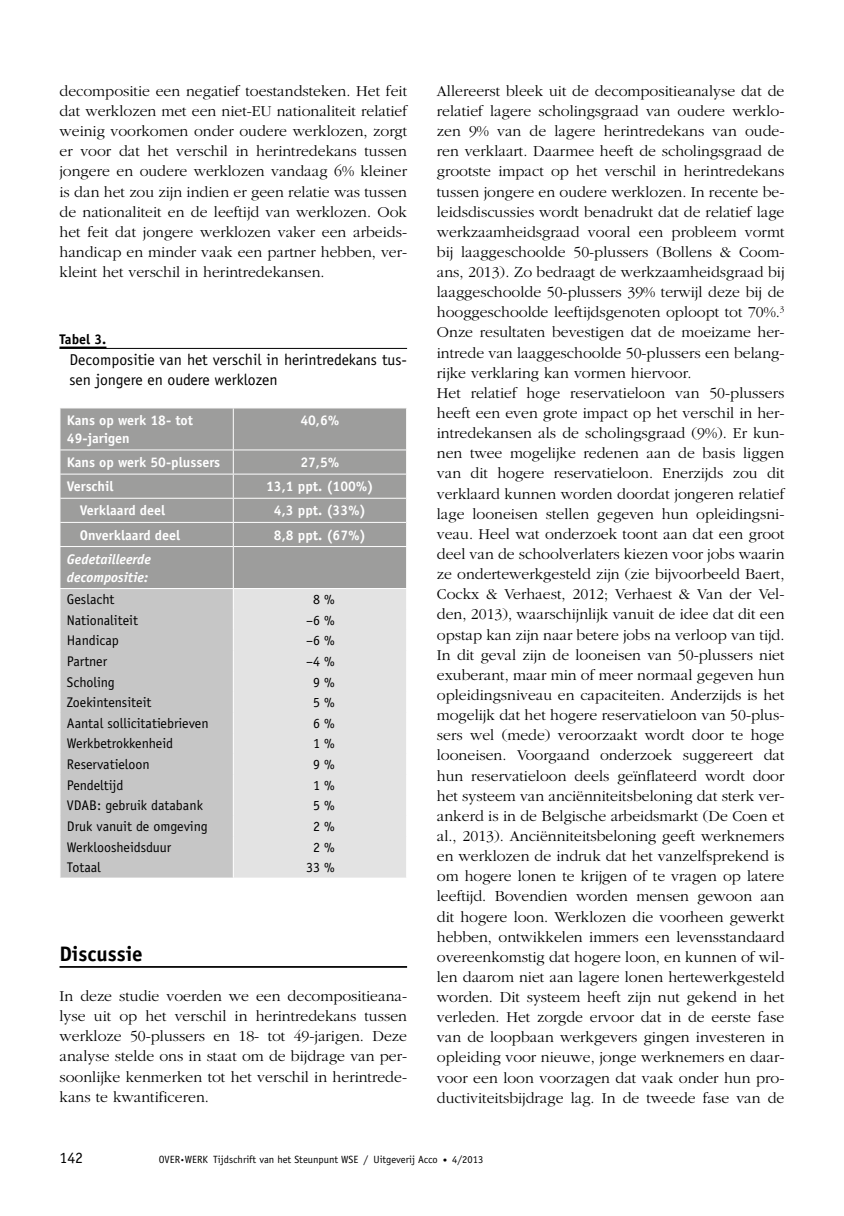
<style>
.page{position:relative;width:844px;height:1216px;background:#fff}
.page>*{position:absolute;margin:0;border:0;box-sizing:border-box;transform-origin:0 0}
.t1{font:700 21px "Officina Sans Std";color:#000}
.t2{font:300 15.75px/20.1px "Garamond";color:#000;text-align:justify}
.t3{font:15.75px/20.1px "Officina Sans Std";color:#000}
.t4{font:14px "Officina Sans Std";color:#000}
.t5{font:700 14px/17.8px "Officina Sans Std";color:#fff}
.t6{font:italic 700 14px/17.8px "Officina Sans Std";color:#fff}
.t7{font:700 14px "Officina Sans Std";color:#000}
.t8{font:10.5px "Officina Sans Std";color:#000}
</style>
<div class="page">
<hr style="left:59px;top:346px;width:47px;height:2px;background:#000">
<hr style="left:59px;top:348px;width:348px;height:1px;background:#000">
<hr style="left:59px;top:966px;width:348px;height:1px;background:#000">
<div style="left:60px;top:408px;width:346px;height:180px;background:#9d9d9c"></div>
<div style="left:60px;top:589px;width:173px;height:288px;background:#c6c6c6"></div>
<div style="left:234px;top:589px;width:172px;height:288px;background:#e3e3e3"></div>
<hr style="left:233px;top:408px;width:1px;height:41px;background:#fff">
<svg style="left:233px;top:450px;width:1px;height:96px"></svg>
<hr style="left:60px;top:449px;width:173px;height:1px;background:#fff">
<hr style="left:233px;top:449px;width:173px;height:1px;background:#fff">
<hr style="left:60px;top:473px;width:173px;height:1px;background:#fff">
<hr style="left:233px;top:473px;width:173px;height:1px;background:#fff">
<hr style="left:60px;top:498px;width:173px;height:1px;background:#fff">
<hr style="left:233px;top:498px;width:173px;height:1px;background:#fff">
<hr style="left:60px;top:522px;width:173px;height:1px;background:#fff">
<hr style="left:233px;top:522px;width:173px;height:1px;background:#fff">
<hr style="left:60px;top:408px;width:1px;height:42px;background:#fff">
<svg style="left:60px;top:450px;width:1px;height:96px"></svg>
<svg style="left:406px;top:451px;width:1px;height:95px"></svg>
<hr style="left:233px;top:546px;width:174px;height:1px;background:#fff">
<hr style="left:59px;top:546px;width:174px;height:1px;background:#fff">
<hr style="left:233px;top:547px;width:1px;height:41px;background:#fff">
<p class="t2" style="left:59px;top:81px;width:349px">decompositie een negatief toestandsteken. Het feit dat werklozen met een niet-EU nationaliteit relatief weinig voorkomen onder oudere werklozen, zorgt er voor dat het verschil in herintredekans tussen jongere en oudere werklozen vandaag 6% kleiner is dan het zou zijn indien er geen relatie was tussen de nationaliteit en de leeftijd van werklozen. Ook het feit dat jongere werklozen vaker een arbeids&shy;handicap en minder vaak een partner hebben, ver&shy;kleint het verschil in herintredekansen.</p>
<p class="t7" style="left:59px;top:331px;width:48px">Tabel 3.</p>
<p class="t3" style="left:69px;top:349px;width:339px">Decompositie van het verschil in herintredekans tus&shy;sen jongere en oudere werklozen</p>
<p class="t5" style="left:67px;top:411px;width:128px">Kans op werk 18- tot<br>49-jarigen</p>
<p class="t5" style="left:300px;top:411px;width:41px">40,6%</p>
<p class="t5" style="left:67px;top:453px;width:154px">Kans op werk 50-plussers</p>
<p class="t5" style="left:300px;top:453px;width:41px">27,5%</p>
<p class="t5" style="left:67px;top:477px;width:48px">Verschil</p>
<p class="t5" style="left:266px;top:477px;width:109px">13,1 ppt. (100%)</p>
<p class="t5" style="left:80px;top:501px;width:87px">Verklaard deel</p>
<p class="t5" style="left:274px;top:501px;width:94px">4,3 ppt. (33%)</p>
<p class="t5" style="left:80px;top:525px;width:102px">Onverklaard deel</p>
<p class="t5" style="left:274px;top:525px;width:94px">8,8 ppt. (67%)</p>
<p class="t6" style="left:67px;top:550px;width:86px">Gedetailleerde decompositie:</p>
<p class="t4" style="left:67px;top:591px;width:49px">Geslacht</p>
<p class="t4" style="left:313px;top:591px;width:23px">8 %</p>
<p class="t4" style="left:67px;top:611px;width:73px">Nationaliteit</p>
<p class="t4" style="left:306px;top:611px;width:30px">–6 %</p>
<p class="t4" style="left:67px;top:632px;width:53px">Handicap</p>
<p class="t4" style="left:306px;top:632px;width:30px">–6 %</p>
<p class="t4" style="left:67px;top:653px;width:42px">Partner</p>
<p class="t4" style="left:306px;top:653px;width:30px">–4 %</p>
<p class="t4" style="left:67px;top:673px;width:49px">Scholing</p>
<p class="t4" style="left:313px;top:673px;width:23px">9 %</p>
<p class="t4" style="left:67px;top:694px;width:86px">Zoekintensiteit</p>
<p class="t4" style="left:313px;top:694px;width:23px">5 %</p>
<p class="t4" style="left:67px;top:715px;width:143px">Aantal sollicitatiebrieven</p>
<p class="t4" style="left:313px;top:715px;width:23px">6 %</p>
<p class="t4" style="left:67px;top:735px;width:108px">Werkbetrokkenheid</p>
<p class="t4" style="left:313px;top:735px;width:23px">1 %</p>
<p class="t4" style="left:67px;top:756px;width:84px">Reservatieloon</p>
<p class="t4" style="left:313px;top:756px;width:23px">9 %</p>
<p class="t4" style="left:67px;top:776px;width:58px">Pendeltijd</p>
<p class="t4" style="left:313px;top:776px;width:23px">1 %</p>
<p class="t4" style="left:67px;top:797px;width:137px">VDAB: gebruik databank</p>
<p class="t4" style="left:313px;top:797px;width:23px">5 %</p>
<p class="t4" style="left:67px;top:818px;width:142px">Druk vanuit de omgeving</p>
<p class="t4" style="left:313px;top:818px;width:23px">2 %</p>
<p class="t4" style="left:67px;top:838px;width:106px">Werkloosheidsduur</p>
<p class="t4" style="left:313px;top:838px;width:23px">2 %</p>
<p class="t4" style="left:67px;top:859px;width:35px">Totaal</p>
<p class="t4" style="left:306px;top:859px;width:30px">33 %</p>
<h1 class="t1" style="left:59px;top:940px;width:85px">Discussie</h1>
<p class="t2" style="left:59px;top:986px;width:349px">In deze studie voerden we een decompositieana&shy;lyse uit op het verschil in herintredekans tussen werkloze 50-plussers en 18- tot 49-jarigen. Deze analyse stelde ons in staat om de bijdrage van per&shy;soonlijke kenmerken tot het verschil in herintrede&shy;kans te kwantificeren.</p>
<p class="t2" style="left:437px;top:81px;width:349px;text-align:left">Allereerst bleek uit de decompositieanalyse dat de relatief lagere scholingsgraad van oudere werklo&shy;zen 9% van de lagere herintredekans van oude&shy;ren verklaart. Daarmee heeft de scholingsgraad de grootste impact op het verschil in herintredekans tussen jongere en oudere werklozen. In recente be&shy;leidsdiscussies wordt benadrukt dat de relatief lage werkzaamheidsgraad vooral een probleem vormt bij laaggeschoolde 50-plussers (Bollens &amp; Coom&shy;ans, 2013). Zo bedraagt de werkzaamheidsgraad bij laaggeschoolde 50-plussers 39% terwijl deze bij de hooggeschoolde leeftijdsgenoten oploopt tot 70%.<sup>3<br></sup>Onze resultaten bevestigen dat de moeizame her&shy;intrede van laaggeschoolde 50-plussers een belang&shy;rijke verklaring kan vormen hiervoor.<br>Het relatief hoge reservatieloon van 50-plussers heeft een even grote impact op het verschil in her&shy;intredekansen als de scholingsgraad (9%). Er kun&shy;nen twee mogelijke redenen aan de basis liggen van dit hogere reservatieloon. Enerzijds zou dit verklaard kunnen worden doordat jongeren relatief lage looneisen stellen gegeven hun opleidingsni&shy;veau. Heel wat onderzoek toont aan dat een groot deel van de schoolverlaters kiezen voor jobs waarin ze ondertewerkgesteld zijn (zie bijvoorbeeld Baert, Cockx &amp; Verhaest, 2012; Verhaest &amp; Van der Vel&shy;den, 2013), waarschijnlijk vanuit de idee dat dit een opstap kan zijn naar betere jobs na verloop van tijd.<br>In dit geval zijn de looneisen van 50-plussers niet exuberant, maar min of meer normaal gegeven hun opleidingsniveau en capaciteiten. Anderzijds is het mogelijk dat het hogere reservatieloon van 50-plus&shy;sers wel (mede) veroorzaakt wordt door te hoge looneisen. Voorgaand onderzoek suggereert dat hun reservatieloon deels geïnflateerd wordt door het systeem van anciënniteitsbeloning dat sterk ver&shy;ankerd is in de Belgische arbeidsmarkt (De Coen et al., 2013). Anciënniteitsbeloning geeft werknemers en werklozen de indruk dat het vanzelfsprekend is om hogere lonen te krijgen of te vragen op latere leeftijd. Bovendien worden mensen gewoon aan dit hogere loon. Werklozen die voorheen gewerkt hebben, ontwikkelen immers een levensstandaard overeenkomstig dat hogere loon, en kunnen of wil&shy;len daarom niet aan lagere lonen hertewerkgesteld worden. Dit systeem heeft zijn nut gekend in het verleden. Het zorgde ervoor dat in de eerste fase van de loopbaan werkgevers gingen investeren in opleiding voor nieuwe, jonge werknemers en daar&shy;voor een loon voorzagen dat vaak onder hun pro&shy;ductiviteitsbijdrage lag. In de tweede fase van de</p>
<p class="t3" style="left:59px;top:1148px;width:25px">142</p>
<p class="t8" style="left:159px;top:1153px;width:326px">OVER<sup>.</sup>WERK Tijdschrift van het Steunpunt WSE / Uitgeverij Acco ● 4/2013</p>
</div>
